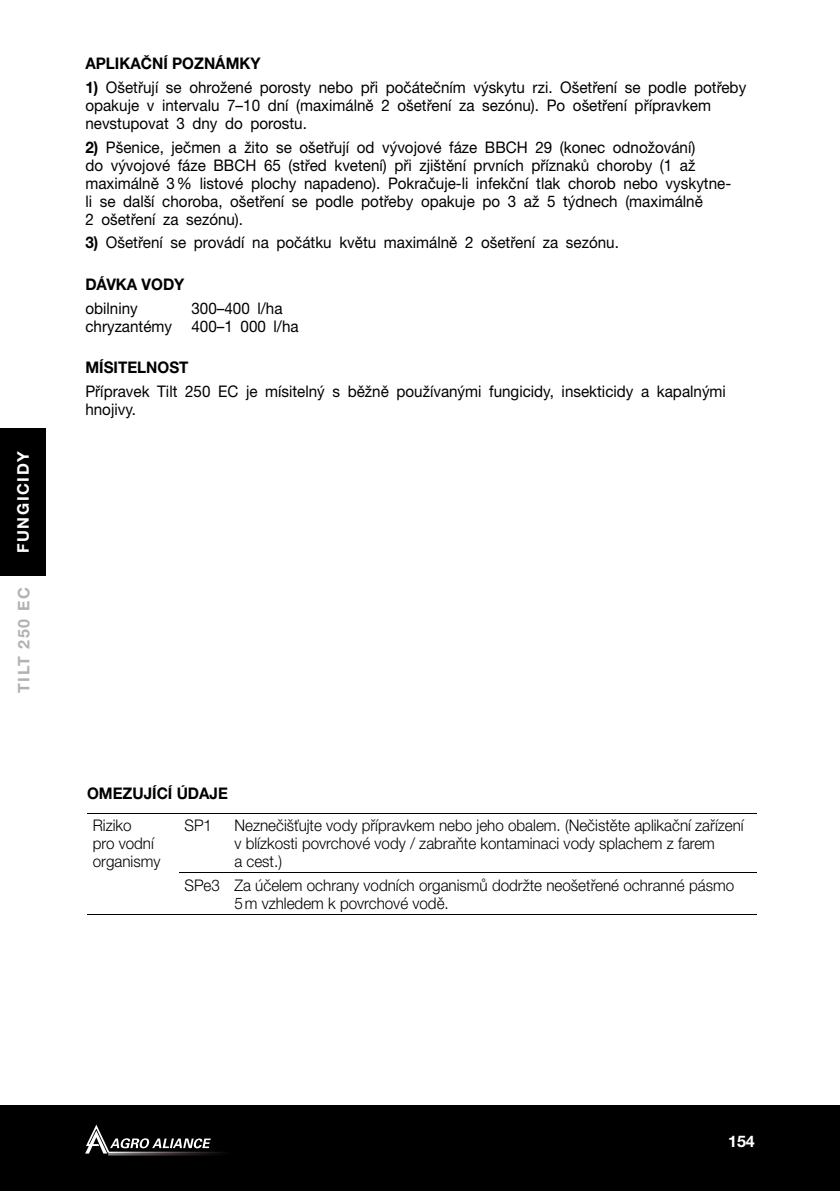
<style>
.page{position:relative;width:840px;height:1191px;background:#fff}
.page>*{position:absolute;margin:0;border:0;box-sizing:border-box;transform-origin:0 0}
.t1{font:16px/18px "Helvetica Neue CE";color:#000;scale:.95 1}
.t2{font:300 16px/18px "Helvetica Neue CE";color:#000;scale:.95 1}
.t3{font:700 16px "Helvetica Neue CE";color:#000;scale:.95 1}
.t4{font:700 16px "Helvetica Neue CE";letter-spacing:.1em;color:#fff}
.t5{font:700 16px "Helvetica Neue CE";color:#b3b2b2}
.s1{font-weight:700}
</style>
<div class="page">
<hr style="left:839px;top:0;width:1px;height:142px;background:#000">
<div style="left:0;top:1106px;width:839px;height:85px;background:#000"></div>
<svg style="left:108px;top:1154px;width:107px;height:1px"></svg>
<svg style="left:85px;top:1124px;width:139px;height:30px"></svg>
<div style="left:0;top:428px;width:45px;height:148px;background:#000"></div>
<hr style="left:87px;top:813px;width:92px;height:1px;background:#000">
<hr style="left:179px;top:813px;width:49px;height:1px;background:#000">
<hr style="left:228px;top:813px;width:528px;height:1px;background:#000">
<hr style="left:179px;top:872px;width:49px;height:1px;background:#000">
<hr style="left:228px;top:872px;width:528px;height:1px;background:#000">
<hr style="left:87px;top:914px;width:92px;height:1px;background:#000">
<hr style="left:179px;top:914px;width:49px;height:1px;background:#000">
<hr style="left:228px;top:914px;width:528px;height:1px;background:#000">
<p class="t4" style="left:14px;top:553px;width:104px;rotate:-90deg">FUNGICIDY</p>
<p class="t5" style="left:15px;top:693px;width:107px;rotate:-90deg">TILT 250 EC</p>
<p class="t3" style="left:85px;top:55px;width:186px">APLIKAČNÍ POZNÁMKY</p>
<p class="t1" style="left:85px;top:78px;width:696px"><span class="s1">1)</span> Ošetřují se ohrožené porosty nebo při počátečním výskytu rzi. Ošetření se podle potřeby opakuje v intervalu 7–10 dní (maximálně 2 ošetření za sezónu). Po ošetření přípravkem nevstupovat 3 dny do porostu.</p>
<p class="t1" style="left:85px;top:138px;width:681px"><span class="s1">2)</span> Pšenice, ječmen a žito se ošetřují od vývojové fáze BBCH 29 (konec odnožování)<br>do vývojové fáze BBCH 65 (střed kvetení) při zjištění prvních příznaků choroby (1 až maximálně 3 % listové plochy napadeno). Pokračuje-li infekční tlak chorob nebo vyskytne&shy;li se další choroba, ošetření se podle potřeby opakuje po 3 až 5 týdnech (maximálně<br>2 ošetření za sezónu).</p>
<p class="t1" style="left:85px;top:234px;width:562px"><span class="s1">3)</span> Ošetření se provádí na počátku květu maximálně 2 ošetření za sezónu.</p>
<p class="t3" style="left:85px;top:275px;width:106px">DÁVKA VODY</p>
<p class="t1" style="left:85px;top:299px;width:57px">obilniny</p>
<p class="t1" style="left:85px;top:299px;width:226px;text-indent:106px">300–400 l/ha chryzantémy 400–1 000 l/ha</p>
<p class="t3" style="left:85px;top:359px;width:110px">MÍSITELNOST</p>
<p class="t1" style="left:85px;top:382px;width:675px">Přípravek Tilt 250 EC je mísitelný s běžně používanými fungicidy, insekticidy a kapalnými hnojivy.</p>
<p class="t3" style="left:87px;top:784px;width:150px">OMEZUJÍCÍ ÚDAJE</p>
<p class="t2" style="left:93px;top:816px;width:73px">Riziko<br>pro vodní organismy</p>
<p class="t2" style="left:184px;top:816px;width:31px">SP1</p>
<p class="t2" style="left:234px;top:816px;width:537px">Neznečišťujte vody přípravkem nebo jeho obalem. (Nečistěte aplikační zařízení v blízkosti povrchové vody / zabraňte kontaminaci vody splachem z farem<br>a cest.)</p>
<p class="t2" style="left:234px;top:876px;width:527px;text-indent:-50px">SPe3 Za účelem ochrany vodních organismů dodržte neošetřené ochranné pásmo<br>5 m vzhledem k povrchové vodě.</p>
<p class="t4" style="left:727px;top:1132px;width:28px">154</p>
</div>
